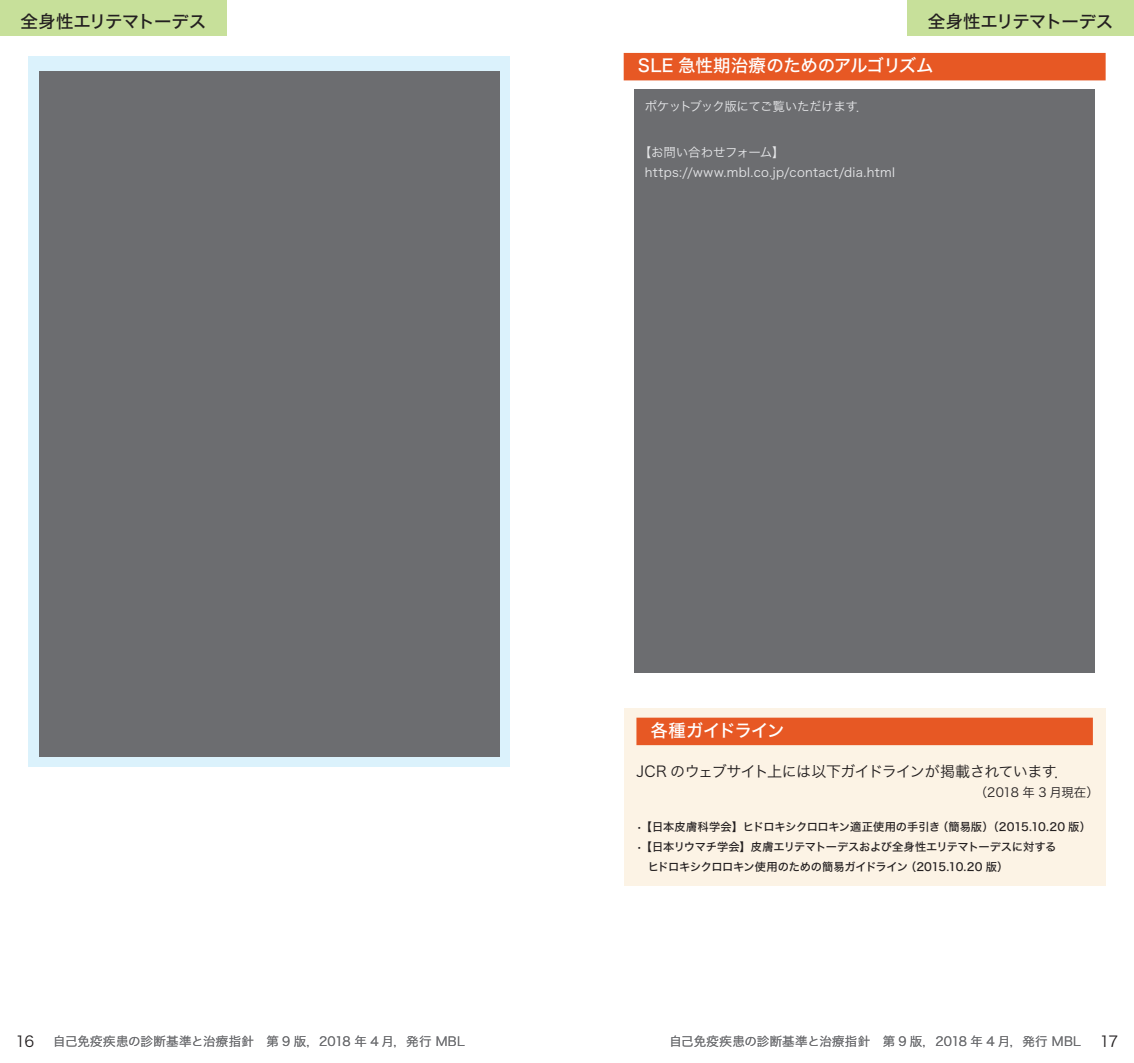
<style>
.page{position:relative;width:1134px;height:1063px;background:#fff}
.page>*{position:absolute;margin:0;border:0;box-sizing:border-box;transform-origin:0 0}
.t1{font:17.5px "Hira Kaku Std N W5";letter-spacing:-.025em;color:#fff}
.t2{font:17.5px "Hira Kaku Std N W5";letter-spacing:-.035em;color:#231f20}
.t3{font:15px "Hira Kaku Std N W3";letter-spacing:-.04em;color:#231f20}
.t4{font:12.5px "Hira Kaku Std N W3";letter-spacing:.015em;color:#6c6d70}
.t5{font:12.5px/20px "Hira Kaku Std N W3";letter-spacing:.02em;color:#e6e7e9}
.t6{font:12.5px "Hira Kaku Std N W3";letter-spacing:-.045em;color:#e6e7e9}
.t7{font:12.5px "Hira Kaku Std N W3";letter-spacing:-.035em;color:#231f20}
.t8{font:11.25px/20px "Hira Kaku Std N W5";letter-spacing:-.025em;color:#231f20}
.s1{font-size:15px;color:#231f20}
</style>
<div class="page">
<div style="left:0;top:0;width:227px;height:35px;background:#c7e09a"></div>
<div style="left:907px;top:0;width:227px;height:35px;background:#c7e09a"></div>
<div style="left:28px;top:57px;width:482px;height:710px;background:#dbf2fc"></div>
<div style="left:39px;top:71px;width:461px;height:685px;background:#6c6d70"></div>
<div style="left:624px;top:53px;width:482px;height:27px;background:#e75824"></div>
<div style="left:624px;top:709px;width:482px;height:177px;background:#fcf3e5"></div>
<div style="left:636px;top:718px;width:457px;height:27px;background:#e75824"></div>
<div style="left:634px;top:89px;width:461px;height:584px;background:#6c6d70"></div>
<h1 class="t2" style="left:21px;top:8px;width:187px">全身性エリテマトーデス</h1>
<h1 class="t2" style="left:928px;top:8px;width:187px">全身性エリテマトーデス</h1>
<h1 class="t1" style="left:638px;top:52px;width:297px">SLE 急性期治療のためのアルゴリズム</h1>
<p class="t6" style="left:645px;top:97px;width:225px">ポケットブック版にてご覧いただけます．</p>
<p class="t5" style="left:645px;top:142px;width:251px;text-indent:-6px">【お問い合わせフォーム】https://www.mbl.co.jp/contact/dia.html</p>
<h1 class="t1" style="left:651px;top:717px;width:136px">各種ガイドライン</h1>
<h2 class="t3" style="left:636px;top:760px;width:435px">JCR のウェブサイト上には以下ガイドラインが掲載されています．</h2>
<p class="t7" style="left:975px;top:783px;width:126px">（2018 年 3 月現在）</p>
<p class="t8" style="left:636px;top:817px;width:456px">•【日本皮膚科学会】ヒドロキシクロロキン適正使用の手引き（簡易版）（2015.10.20 版）</p>
<p class="t8" style="left:636px;top:837px;width:421px">•【日本リウマチ学会】皮膚エリテマトーデスおよび全身性エリテマトーデスに対する　ヒドロキシクロロキン使用のための簡易ガイドライン（2015.10.20 版）</p>
<p class="t4" style="left:16px;top:1032px;width:450px"><span class="s1">16</span> 自己免疫疾患の診断基準と治療指針　第 9 版，2018 年 4 月，発行 MBL</p>
<p class="t4" style="left:669px;top:1032px;width:413px">自己免疫疾患の診断基準と治療指針　第 9 版，2018 年 4 月，発行 MBL</p>
<h2 class="t3" style="left:1100px;top:1030px;width:20px">17</h2>
</div>
